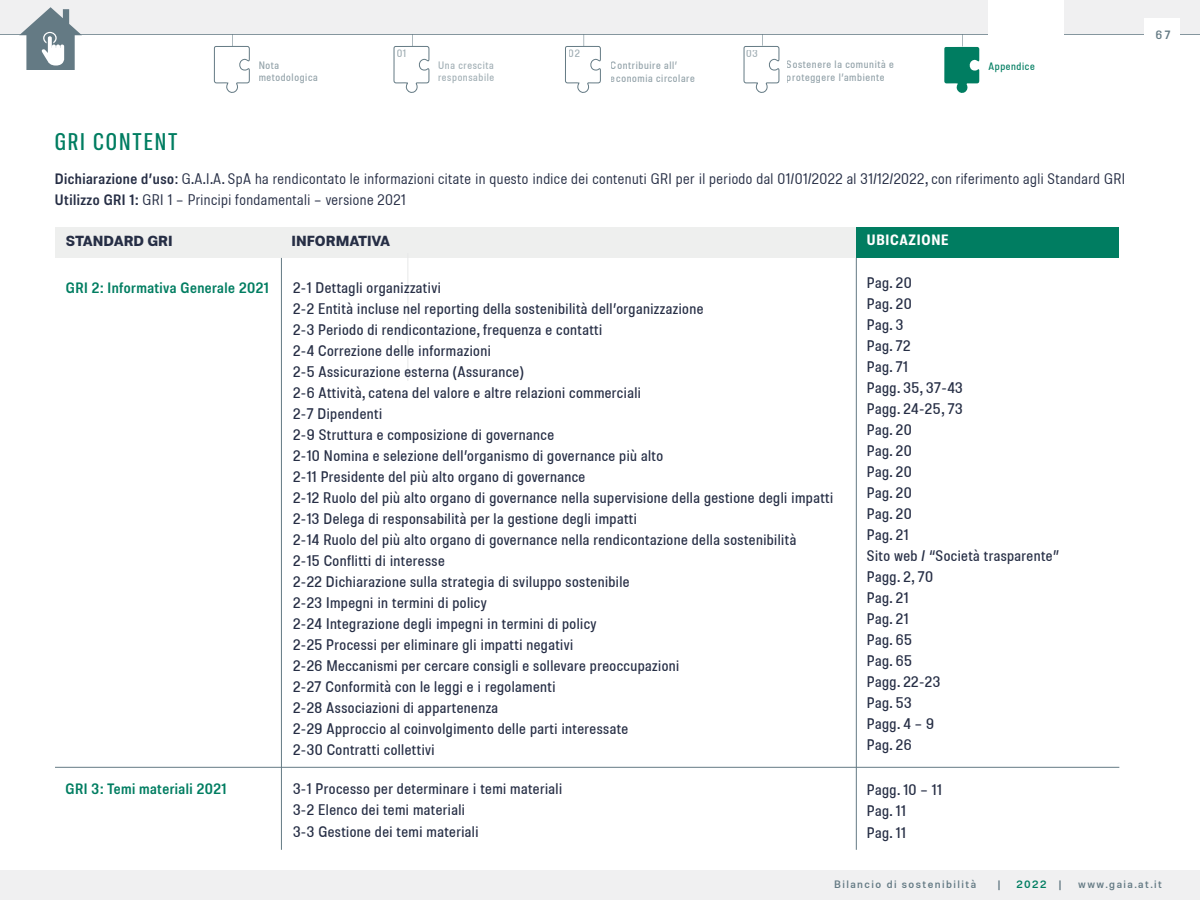
<style>
.page{position:relative;width:1200px;height:900px;background:#fff}
.page>*{position:absolute;margin:0;border:0;box-sizing:border-box;transform-origin:0 0}
.t1{font:600 condensed 24px "Molde";letter-spacing:.08em;color:#007d61}
.t2{font:500 semi-condensed 15px "Molde";letter-spacing:.03em;color:#262e45}
.t3{font:semi-condensed 15px "Molde";letter-spacing:.03em;color:#262e45}
.t4{font:600 semi-condensed 15px "Molde";letter-spacing:.03em;color:#007d61}
.t5{font:700 semi-condensed 14.85px "Molde";letter-spacing:.05em;color:#fff}
.t6{font:700 14.55px "Molde";letter-spacing:-.005em;color:#262e45}
.t7{font:600 semi-condensed 12px "Molde";color:#647a84}
.t8{font:500 semi-condensed 10.5px/12.6px "Molde";letter-spacing:.06em;color:#647a84}
.t9{font:500 10.5px "Molde";letter-spacing:.14em;color:#647a84}
.t10{font:500 semi-condensed 10.5px "Molde";letter-spacing:.06em;color:#007d61}
.t11{font:500 10.5px "Molde";color:#007d61}
.s1{font-weight:600}
.s2{color:#647a84}
</style>
<div class="page">
<hr style="left:0;top:33px;width:1200px;height:2px;background:#647a84">
<div style="left:0;top:0;width:1200px;height:34px;background:#f0f0f1"></div>
<svg style="left:214px;top:34px;width:36px;height:59px"></svg>
<svg style="left:19px;top:7px;width:63px;height:63px"></svg>
<svg style="left:394px;top:34px;width:35px;height:59px"></svg>
<svg style="left:565px;top:34px;width:36px;height:59px"></svg>
<svg style="left:744px;top:34px;width:35px;height:59px"></svg>
<svg style="left:944px;top:34px;width:35px;height:59px"></svg>
<div style="left:1144px;top:18px;width:36px;height:39px;background:#fff"></div>
<div style="left:989px;top:0;width:75px;height:49px;background:#fff"></div>
<div style="left:0;top:870px;width:1200px;height:30px;background:#f0f0f1"></div>
<div style="left:55px;top:227px;width:801px;height:31px;background:#eeefee"></div>
<hr style="left:281px;top:258px;width:1px;height:592px;background:#647a84">
<hr style="left:408px;top:253px;width:1px;height:128px;background:#e7e8e8">
<hr style="left:856px;top:258px;width:1px;height:592px;background:#647a84">
<div style="left:856px;top:227px;width:263px;height:31px;background:#007d61"></div>
<hr style="left:55px;top:767px;width:1064px;height:1px;background:#647a84">
<p class="t8" style="left:397px;top:47px;width:11px">01</p>
<p class="t8" style="left:259px;top:58px;width:61px">Nota metodologica</p>
<p class="t8" style="left:438px;top:58px;width:58px">Una crescita responsabile</p>
<p class="t8" style="left:569px;top:47px;width:13px">02</p>
<p class="t8" style="left:746px;top:47px;width:13px">03</p>
<p class="t8" style="left:611px;top:59px;width:85px">Contribuire all’ economia circolare</p>
<p class="t8" style="left:787px;top:58px;width:109px">Sostenere la comunità e proteggere l’ambiente</p>
<p class="t10" style="left:989px;top:60px;width:48px">Appendice</p>
<p class="t1" style="left:55px;top:127px;width:124px">GRI CONTENT</p>
<p class="t3" style="left:55px;top:170px;width:1072px"><span class="s1">Dichiarazione d’uso</span>: G.A.I.A. SpA ha rendicontato le informazioni citate in questo indice dei contenuti GRI per il periodo dal 01/01/2022 al 31/12/2022, con riferimento agli Standard GRI</p>
<p class="t3" style="left:55px;top:191px;width:352px"><span class="s1">Utilizzo GRI 1:</span> GRI 1 – Principi fondamentali – versione 2021</p>
<p class="t6" style="left:66px;top:231px;width:108px">STANDARD GRI</p>
<p class="t6" style="left:292px;top:231px;width:100px">INFORMATIVA</p>
<p class="t4" style="left:66px;top:278px;width:204px">GRI 2: Informativa Generale 2021</p>
<p class="t2" style="left:293px;top:278px;width:149px">2-1 Dettagli organizzativi</p>
<p class="t2" style="left:293px;top:299px;width:412px">2-2 Entità incluse nel reporting della sostenibilità dell’organizzazione</p>
<p class="t2" style="left:293px;top:320px;width:311px">2-3 Periodo di rendicontazione, frequenza e contatti</p>
<p class="t2" style="left:293px;top:341px;width:199px">2-4 Correzione delle informazioni</p>
<p class="t2" style="left:293px;top:362px;width:232px">2-5 Assicurazione esterna (Assurance)</p>
<p class="t2" style="left:293px;top:383px;width:349px">2-6 Attività, catena del valore e altre relazioni commerciali</p>
<p class="t2" style="left:293px;top:404px;width:91px">2-7 Dipendenti</p>
<p class="t2" style="left:293px;top:425px;width:263px">2-9 Struttura e composizione di governance</p>
<p class="t2" style="left:293px;top:446px;width:372px">2-10 Nomina e selezione dell’organismo di governance più alto</p>
<p class="t2" style="left:293px;top:467px;width:294px">2-11 Presidente del più alto organo di governance</p>
<p class="t2" style="left:293px;top:488px;width:542px">2-12 Ruolo del più alto organo di governance nella supervisione della gestione degli impatti</p>
<p class="t2" style="left:293px;top:509px;width:345px">2-13 Delega di responsabilità per la gestione degli impatti</p>
<p class="t2" style="left:293px;top:530px;width:505px">2-14 Ruolo del più alto organo di governance nella rendicontazione della sostenibilità</p>
<p class="t2" style="left:293px;top:551px;width:153px">2-15 Conflitti di interesse</p>
<p class="t2" style="left:293px;top:572px;width:338px">2-22 Dichiarazione sulla strategia di sviluppo sostenibile</p>
<p class="t2" style="left:293px;top:593px;width:195px">2-23 Impegni in termini di policy</p>
<p class="t2" style="left:293px;top:614px;width:305px">2-24 Integrazione degli impegni in termini di policy</p>
<p class="t2" style="left:293px;top:635px;width:282px">2-25 Processi per eliminare gli impatti negativi</p>
<p class="t2" style="left:293px;top:656px;width:388px">2-26 Meccanismi per cercare consigli e sollevare preoccupazioni</p>
<p class="t2" style="left:293px;top:677px;width:264px">2-27 Conformità con le leggi e i regolamenti</p>
<p class="t2" style="left:293px;top:698px;width:207px">2-28 Associazioni di appartenenza</p>
<p class="t2" style="left:293px;top:719px;width:337px">2-29 Approccio al coinvolgimento delle parti interessate</p>
<p class="t2" style="left:293px;top:740px;width:143px">2-30 Contratti collettivi</p>
<p class="t4" style="left:66px;top:779px;width:162px">GRI 3: Temi materiali 2021</p>
<p class="t2" style="left:293px;top:780px;width:271px">3-1 Processo per determinare i temi materiali</p>
<p class="t2" style="left:293px;top:801px;width:173px">3-2 Elenco dei temi materiali</p>
<p class="t2" style="left:293px;top:822px;width:187px">3-3 Gestione dei temi materiali</p>
<p class="t5" style="left:867px;top:231px;width:83px">UBICAZIONE</p>
<p class="t2" style="left:867px;top:274px;width:46px">Pag. 20</p>
<p class="t2" style="left:867px;top:295px;width:46px">Pag. 20</p>
<p class="t2" style="left:867px;top:316px;width:38px">Pag. 3</p>
<p class="t2" style="left:867px;top:337px;width:45px">Pag. 72</p>
<p class="t2" style="left:867px;top:358px;width:43px">Pag. 71</p>
<p class="t2" style="left:867px;top:379px;width:97px">Pagg. 35, 37-43</p>
<p class="t2" style="left:867px;top:400px;width:97px">Pagg. 24-25, 73</p>
<p class="t2" style="left:867px;top:421px;width:46px">Pag. 20</p>
<p class="t2" style="left:867px;top:442px;width:46px">Pag. 20</p>
<p class="t2" style="left:867px;top:463px;width:46px">Pag. 20</p>
<p class="t2" style="left:867px;top:484px;width:46px">Pag. 20</p>
<p class="t2" style="left:867px;top:505px;width:46px">Pag. 20</p>
<p class="t2" style="left:867px;top:526px;width:43px">Pag. 21</p>
<p class="t2" style="left:867px;top:547px;width:194px">Sito web / “Società trasparente”</p>
<p class="t2" style="left:867px;top:568px;width:68px">Pagg. 2, 70</p>
<p class="t2" style="left:867px;top:589px;width:43px">Pag. 21</p>
<p class="t2" style="left:867px;top:610px;width:43px">Pag. 21</p>
<p class="t2" style="left:867px;top:631px;width:47px">Pag. 65</p>
<p class="t2" style="left:867px;top:652px;width:47px">Pag. 65</p>
<p class="t2" style="left:867px;top:673px;width:75px">Pagg. 22-23</p>
<p class="t2" style="left:867px;top:694px;width:46px">Pag. 53</p>
<p class="t2" style="left:867px;top:715px;width:69px">Pagg. 4 – 9</p>
<p class="t2" style="left:867px;top:736px;width:46px">Pag. 26</p>
<p class="t2" style="left:867px;top:781px;width:76px">Pagg. 10 – 11</p>
<p class="t2" style="left:867px;top:802px;width:40px">Pag. 11</p>
<p class="t2" style="left:867px;top:823px;width:40px">Pag. 11</p>
<p class="t7" style="left:1156px;top:27px;width:16px">67</p>
<p class="t9" style="left:834px;top:877px;width:144px">Bilancio di sostenibilità</p>
<p class="t9" style="left:997px;top:877px;width:5px">|</p>
<p class="t11" style="left:1016px;top:877px;width:47px">2022 <span class="s2">|</span></p>
<p class="t9" style="left:1078px;top:877px;width:85px">www.gaia.at.it</p>
</div>
